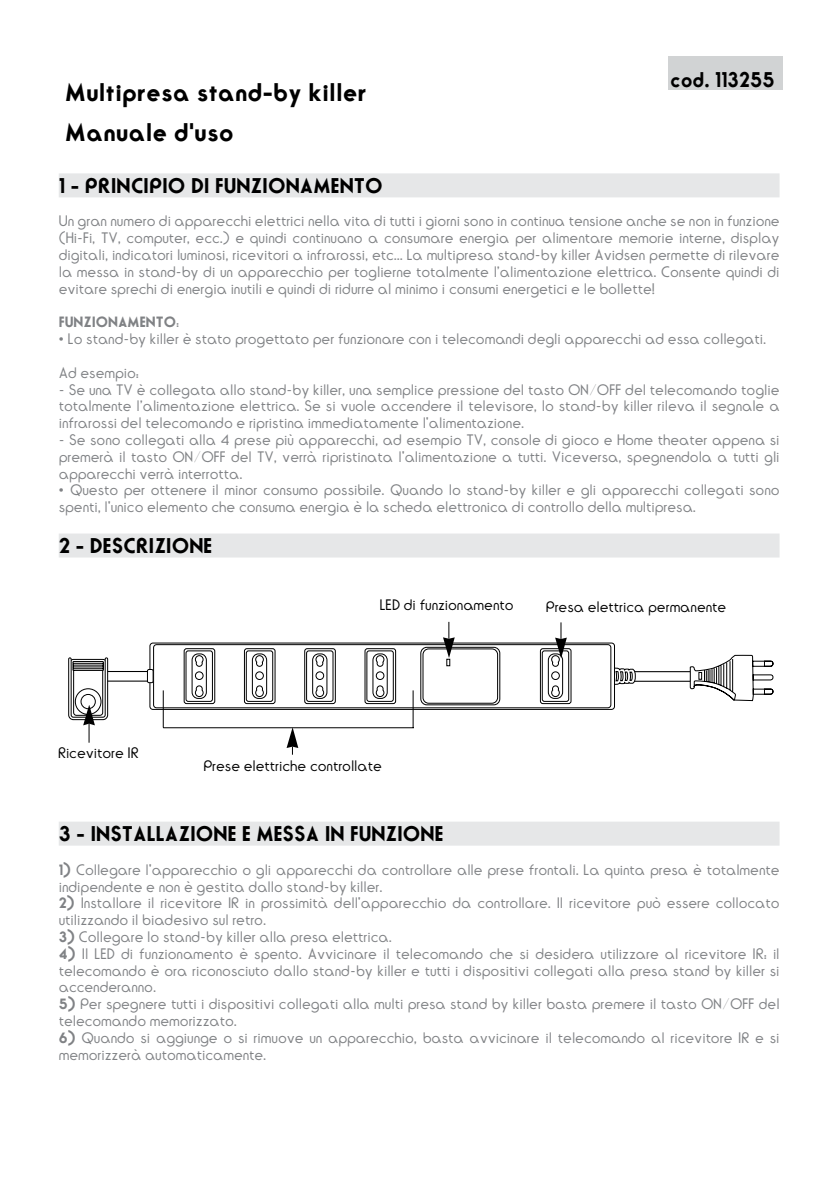
<style>
.page{position:relative;width:840px;height:1191px;background:#fff}
.page>*{position:absolute;margin:0;border:0;box-sizing:border-box;transform-origin:0 0}
.t1{font:700 24px/40px "Ronda";color:#000}
.t2{font:700 20px "Ronda";color:#000}
.t3{font:700 20px "Ronda";color:#000;scale:.95 1}
.t4{font:300 14px/16.8px "Ronda";color:#808285}
.t5{font:300 14px "Ronda";color:#000}
.t6{font:700 14px "Ronda";color:#808285}
.s1{font-weight:300}
.s2{font-family:"Arial";font-weight:400}
.s3{font-weight:700}
</style>
<div class="page">
<div style="left:668px;top:57px;width:114px;height:33px;background:#d1d3d4"></div>
<div style="left:59px;top:173px;width:720px;height:24px;background:#e6e7e8"></div>
<div style="left:59px;top:533px;width:720px;height:24px;background:#e6e7e8"></div>
<div style="left:59px;top:821px;width:720px;height:24px;background:#e6e7e8"></div>
<svg style="left:88px;top:621px;width:686px;height:134px"></svg>
<div style="left:632px;top:671px;width:57px;height:11px;background:#bcbcbc"></div>
<div style="left:632px;top:672px;width:57px;height:8px;background:#fff"></div>
<svg style="left:689px;top:655px;width:83px;height:45px"></svg>
<svg style="left:108px;top:671px;width:39px;height:10px"></svg>
<div style="left:89px;top:672px;width:61px;height:8px;background:#fff"></div>
<svg style="left:286px;top:728px;width:12px;height:26px"></svg>
<svg style="left:68px;top:657px;width:40px;height:85px"></svg>
<hr style="left:163px;top:690px;width:1px;height:37px;background:#000">
<hr style="left:412px;top:690px;width:1px;height:37px;background:#000">
<hr style="left:163px;top:727px;width:250px;height:1px;background:#000">
<svg style="left:147px;top:622px;width:488px;height:86px"></svg>
<h1 class="t1" style="left:65px;top:73px;width:303px">Multipresa stand-by killer<br>Manuale d'uso</h1>
<h2 class="t3" style="left:670px;top:67px;width:111px">cod. 113255</h2>
<h2 class="t2" style="left:59px;top:173px;width:325px">1 - PRINCIPIO DI FUNZIONAMENTO</h2>
<p class="t4" style="left:59px;top:213px;width:722px;text-align:justify">Un gran numero di apparecchi elettrici nella vita di tutti i giorni sono in continua tensione anche se non in funzione (Hi-Fi, TV, computer, ecc.) e quindi continuano a consumare energia per alimentare memorie interne, display digitali, indicatori luminosi, ricevitori a infrarossi, etc... La multipresa stand-by killer Avidsen permette di rilevare la messa in stand-by di un apparecchio per toglierne totalmente l’alimentazione elettrica. Consente quindi di evitare sprechi di energia inutili e quindi di ridurre al minimo i consumi energetici e le bollette!</p>
<p class="t6" style="left:59px;top:313px;width:122px">FUNZIONAMENTO<span class="s1">:</span></p>
<p class="t4" style="left:59px;top:331px;width:708px"><span class="s2">•</span> Lo stand-by killer è stato progettato per funzionare con i telecomandi degli apparecchi ad essa collegati.</p>
<p class="t4" style="left:59px;top:364px;width:82px">Ad esempio:</p>
<p class="t4" style="left:59px;top:381px;width:722px;text-align:justify">- Se una TV è collegata allo stand-by killer, una semplice pressione del tasto ON/OFF del telecomando toglie totalmente l’alimentazione elettrica. Se si vuole accendere il televisore, lo stand-by killer rileva il segnale a infrarossi del telecomando e ripristina immediatamente l'alimentazione.</p>
<p class="t4" style="left:59px;top:432px;width:722px;text-align:justify">- Se sono collegati alla 4 prese più apparecchi, ad esempio TV, console di gioco e Home theater appena si premerà il tasto ON/OFF del TV, verrà ripristinata l'alimentazione a tutti. Viceversa, spegnendola a tutti gli apparecchi verrà interrotta.</p>
<p class="t4" style="left:59px;top:482px;width:721px"><span class="s2">•</span> Questo per ottenere il minor consumo possibile. Quando lo stand-by killer e gli apparecchi collegati sono spenti, l'unico elemento che consuma energia è la scheda elettronica di controllo della multipresa.</p>
<h2 class="t2" style="left:59px;top:533px;width:155px">2 - DESCRIZIONE</h2>
<p class="t5" style="left:58px;top:744px;width:82px">Ricevitore IR</p>
<p class="t5" style="left:379px;top:596px;width:135px">LED di funzionamento</p>
<p class="t5" style="left:545px;top:598px;width:182px">Presa elettrica permanente</p>
<p class="t5" style="left:203px;top:757px;width:180px">Prese elettriche controllate</p>
<h2 class="t2" style="left:59px;top:821px;width:386px">3 - INSTALLAZIONE E MESSA IN FUNZIONE</h2>
<p class="t4" style="left:59px;top:861px;width:721px"><span class="s3">1)</span> Collegare l'apparecchio o gli apparecchi da controllare alle prese frontali. La quinta presa è totalmente indipendente e non è gestita dallo stand-by killer.</p>
<p class="t4" style="left:59px;top:895px;width:722px"><span class="s3">2)</span> Installare il ricevitore IR in prossimità dell'apparecchio da controllare. Il ricevitore può essere collocato utilizzando il biadesivo sul retro.</p>
<p class="t4" style="left:59px;top:928px;width:334px"><span class="s3">3)</span> Collegare lo stand-by killer alla presa elettrica.</p>
<p class="t4" style="left:59px;top:945px;width:722px;text-align:justify"><span class="s3">4)</span> Il LED di funzionamento è spento. Avvicinare il telecomando che si desidera utilizzare al ricevitore IR: il telecomando è ora riconosciuto dallo stand-by killer e tutti i dispositivi collegati alla presa stand by killer si accenderanno.</p>
<p class="t4" style="left:59px;top:996px;width:722px"><span class="s3">5)</span> Per spegnere tutti i dispositivi collegati alla multi presa stand by killer basta premere il tasto ON/OFF del telecomando memorizzato.</p>
<p class="t4" style="left:59px;top:1029px;width:721px"><span class="s3">6)</span> Quando si aggiunge o si rimuove un apparecchio, basta avvicinare il telecomando al ricevitore IR e si memorizzerà automaticamente.</p>
</div>
